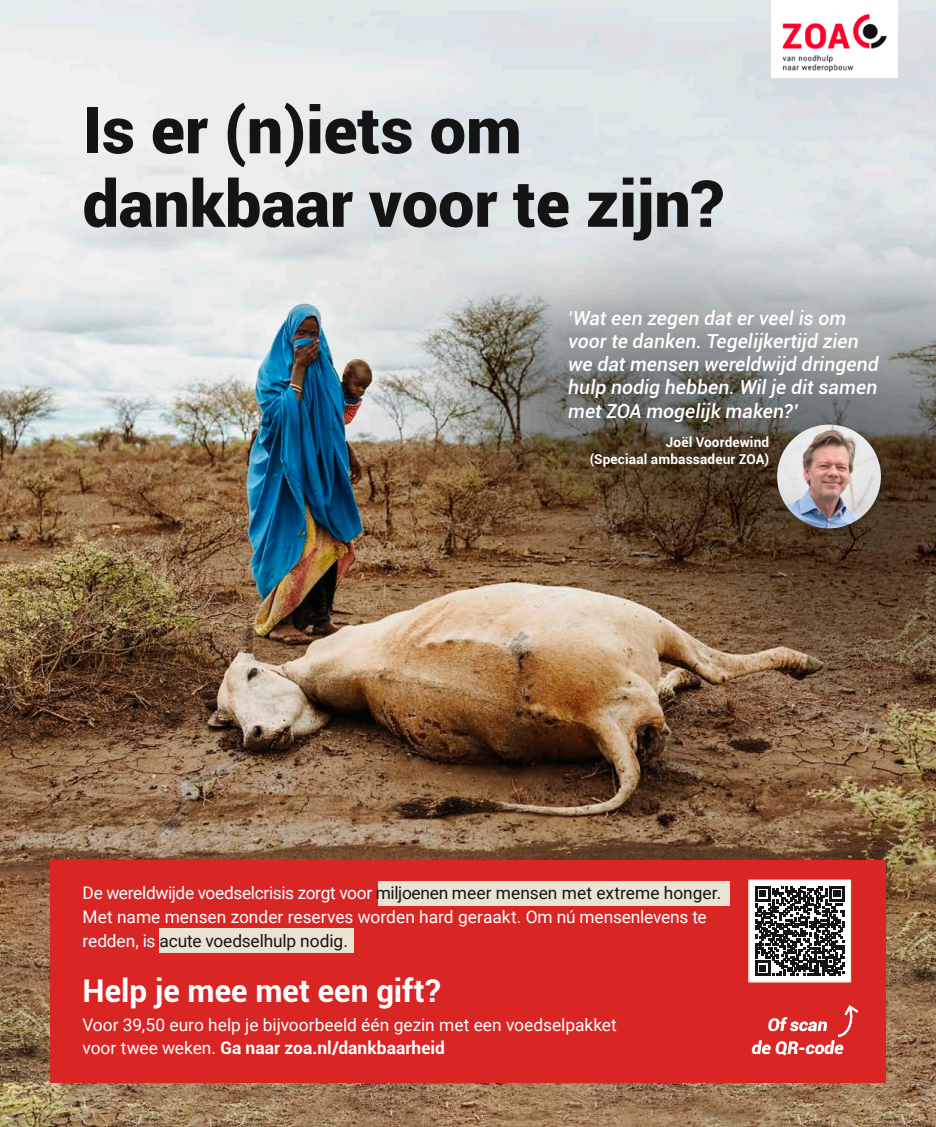
<style>
.page{position:relative;width:936px;height:1127px;background:#fff}
.page>*{position:absolute;margin:0;border:0;box-sizing:border-box;transform-origin:0 0}
.t1{font:900 64.65px/73.5px "Roboto";color:#131413}
.t2{font:700 31.35px "Roboto";color:#fff}
.t3{font:italic 500 19.35px/23.1px "Roboto";letter-spacing:.005em;color:#fff}
.t4{font:17.25px/23.9px "Roboto";letter-spacing:-.005em;color:#fff}
.t5{font:italic 700 17.25px/23.9px "Roboto";letter-spacing:.005em;color:#fff;text-align:center}
.t6{font:700 13.65px/16.5px "Roboto";letter-spacing:.01em;color:#fff;text-align:right}
.s1{font-weight:400}
.s2{color:#131413}
.s3{font-weight:700}
</style>
<div class="page">
<img style="left:0;top:0;width:935px;height:1127px">
<div style="left:50px;top:860px;width:835px;height:222px;background:#da2525"></div>
<div style="left:378px;top:881px;width:351px;height:24px;background:#ebe3d2"></div>
<div style="left:773px;top:421px;width:115px;height:114px;background:#131413;opacity:.35"></div>
<img style="left:777px;top:424px;width:103px;height:104px;border-radius:52px">
<div style="left:159px;top:928px;width:194px;height:25px;background:#ebe3d2"></div>
<div style="left:748px;top:880px;width:102px;height:102px;background:#fff"></div>
<svg style="left:755px;top:886px;width:89px;height:90px"></svg>
<div style="left:748px;top:880px;width:103px;height:102px;border:1px solid #ebe3d2"></div>
<svg style="left:838px;top:1005px;width:21px;height:32px"></svg>
<img style="left:771px;top:0;width:126px;height:78px">
<h1 class="t1" style="left:83px;top:91px;width:642px">Is er (n)iets om dankbaar voor te zijn?</h1>
<p class="t3" style="left:568px;top:306px;width:312px"><span class="s1">'</span>Wat een zegen dat er veel is om voor te danken. Tegelijkertijd zien we dat mensen wereldwijd dringend hulp nodig hebben. Wil je dit samen met ZOA mogelijk maken?’</p>
<p class="t6" style="left:589px;top:433px;width:181px">Joël Voordewind<br>(Speciaal ambassadeur ZOA)</p>
<p class="t4" style="left:83px;top:880px;width:640px">De wereldwijde voedselcrisis zorgt voor <span class="s2">miljoenen meer mensen met extreme honger.<br></span>Met name mensen zonder reserves worden hard geraakt. Om nú mensenlevens te redden, is <span class="s2">acute voedselhulp nodig.</span></p>
<h2 class="t2" style="left:83px;top:969px;width:359px">Help je mee met een gift?</h2>
<p class="t4" style="left:83px;top:1012px;width:535px">Voor 39,50 euro help je bijvoorbeeld één gezin met een voedselpakket voor twee weken. <span class="s3">Ga naar zoa.nl/dankbaarheid</span></p>
<p class="t5" style="left:751px;top:1012px;width:93px">Of scan<br>de QR-code</p>
</div>
